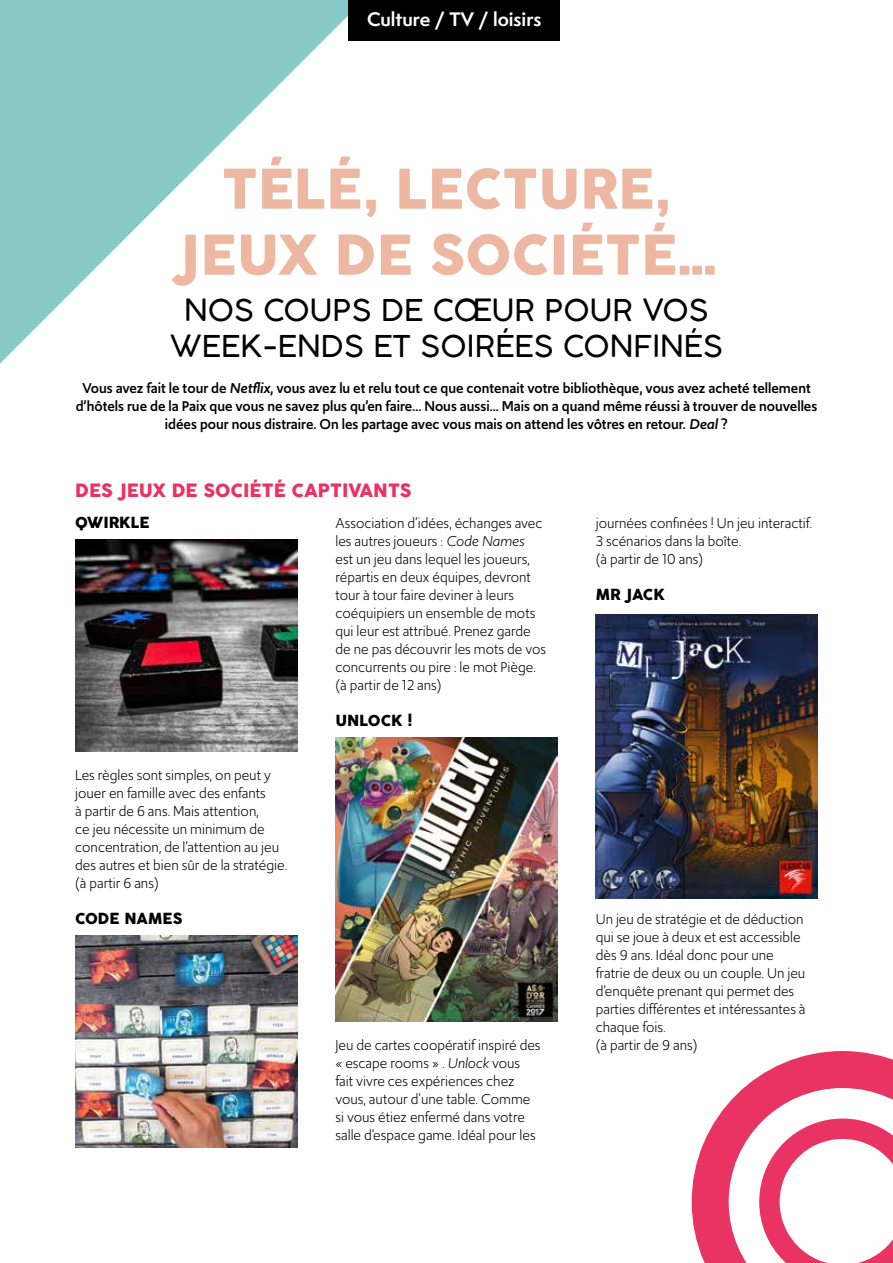
<style>
.page{position:relative;width:893px;height:1263px;background:#fff}
.page>*{position:absolute;margin:0;border:0;box-sizing:border-box;transform-origin:0 0}
.t1{font:54px/66px "COCOGOOSE";color:#edb7a2;text-align:center}
.t2{font:300 30px/36px "Cocogoose";color:#000;text-align:center}
.t3{font:18px "COCOGOOSE";color:#e83363}
.t4{font:700 18px "Semplicita Pro";color:#fff}
.t5{font:15px/18px "Upgrade";color:#000}
.t6{font:500 15px/18px "Upgrade";color:#000;text-align:center}
.t7{font:15px "COCOGOOSE";color:#000}
.s1{font-style:italic}
</style>
<div class="page">
<svg style="left:0;top:0;width:364px;height:364px;fill:#86c9c6"></svg>
<div style="left:349px;top:0;width:211px;height:40px;background:#000"></div>
<img style="left:75px;top:539px;width:222px;height:213px">
<img style="left:75px;top:935px;width:222px;height:213px">
<img style="left:335px;top:738px;width:222px;height:284px">
<img style="left:596px;top:615px;width:222px;height:283px">
<svg style="left:692px;top:1051px;width:201px;height:212px"></svg>
<p class="t4" style="left:367px;top:6px;width:176px">Culture / TV / loisirs</p>
<h1 class="t1" style="left:176px;top:157px;width:542px">TÉLÉ, LECTURE,<br>JEUX DE SOCIÉTÉ…</h1>
<h2 class="t2" style="left:170px;top:292px;width:555px">NOS COUPS DE CŒUR POUR VOS<br>WEEK-ENDS ET SOIRÉES CONFINÉS</h2>
<p class="t6" style="left:76px;top:379px;width:743px">Vous avez fait le tour de <span class="s1">Netflix</span>, vous avez lu et relu tout ce que contenait votre bibliothèque, vous avez acheté tellement d’hôtels rue de la Paix que vous ne savez plus qu’en faire… Nous aussi… Mais on a quand même réussi à trouver de nouvelles idées pour nous distraire. On les partage avec vous mais on attend les vôtres en retour. <span class="s1">Deal</span> ?</p>
<p class="t3" style="left:75px;top:477px;width:338px">DES JEUX DE SOCIÉTÉ CAPTIVANTS</p>
<p class="t7" style="left:75px;top:511px;width:76px">QWIRKLE</p>
<p class="t5" style="left:75px;top:766px;width:214px">Les règles sont simples, on peut y jouer en famille avec des enfants<br>à partir de 6 ans. Mais attention,<br>ce jeu nécessite un minimum de concentration, de l’attention au jeu des autres et bien sûr de la stratégie. (à partir 6 ans)</p>
<p class="t7" style="left:75px;top:907px;width:109px">CODE NAMES</p>
<p class="t5" style="left:335px;top:514px;width:212px">Association d’idées, échanges avec les autres joueurs : <span class="s1">Code Names<br></span>est un jeu dans lequel les joueurs, répartis en deux équipes, devront tour à tour faire deviner à leurs coéquipiers un ensemble de mots qui leur est attribué. Prenez garde de ne pas découvrir les mots de vos concurrents ou pire : le mot Piège. (à partir de 12 ans)</p>
<p class="t7" style="left:335px;top:709px;width:79px">UNLOCK !</p>
<p class="t5" style="left:335px;top:1036px;width:207px">Jeu de cartes coopératif inspiré des « escape rooms » . <span class="s1">Unlock</span> vous fait vivre ces expériences chez vous, autour d'une table. Comme si vous étiez enfermé dans votre salle d’espace game. Idéal pour les</p>
<p class="t5" style="left:596px;top:514px;width:218px">journées confinées ! Un jeu interactif.<br>3 scénarios dans la boîte.<br>(à partir de 10 ans)</p>
<p class="t7" style="left:596px;top:583px;width:71px">MR JACK</p>
<p class="t5" style="left:596px;top:910px;width:211px">Un jeu de stratégie et de déduction qui se joue à deux et est accessible dès 9 ans. Idéal donc pour une fratrie de deux ou un couple. Un jeu d’enquête prenant qui permet des parties différentes et intéressantes à chaque fois.<br>(à partir de 9 ans)</p>
</div>
